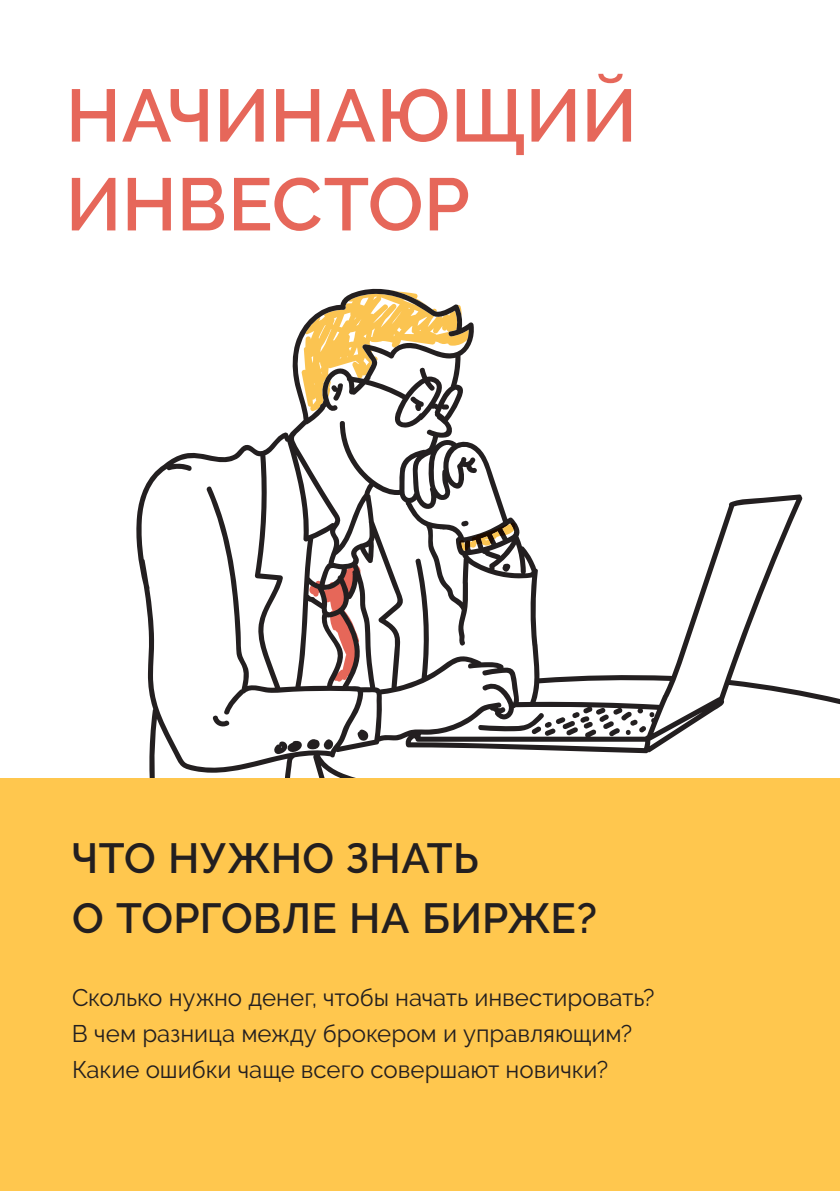
<style>
.page{position:relative;width:840px;height:1191px;background:#fff}
.page>*{position:absolute;margin:0;border:0;box-sizing:border-box;transform-origin:0 0}
.t1{font:600 74px/88.8px "Raleway";color:#e6675a}
.t2{font:600 42px/60px "Raleway";letter-spacing:.01em;color:#231f20}
.t3{font:24px/36px "Raleway";color:#231f20}
</style>
<div class="page">
<svg style="left:135px;top:288px;width:704px;height:491px"></svg>
<svg style="left:477px;top:707px;width:177px;height:29px"></svg>
<svg style="left:357px;top:729px;width:11px;height:12px"></svg>
<svg style="left:502px;top:563px;width:8px;height:9px"></svg>
<svg style="left:458px;top:520px;width:57px;height:31px"></svg>
<div style="left:0;top:779px;width:839px;height:412px;background:#ffc74e"></div>
<h1 class="t1" style="left:66px;top:71px;width:572px">НАЧИНАЮЩИЙ<br>ИНВЕСТОР</h1>
<h2 class="t2" style="left:72px;top:828px;width:526px">ЧТО НУЖНО ЗНАТЬ<br>О ТОРГОВЛЕ НА БИРЖЕ?</h2>
<p class="t3" style="left:72px;top:979px;width:584px">Сколько нужно денег, чтобы начать инвестировать?<br>В чем разница между брокером и управляющим?<br>Какие ошибки чаще всего совершают новички?</p>
</div>
